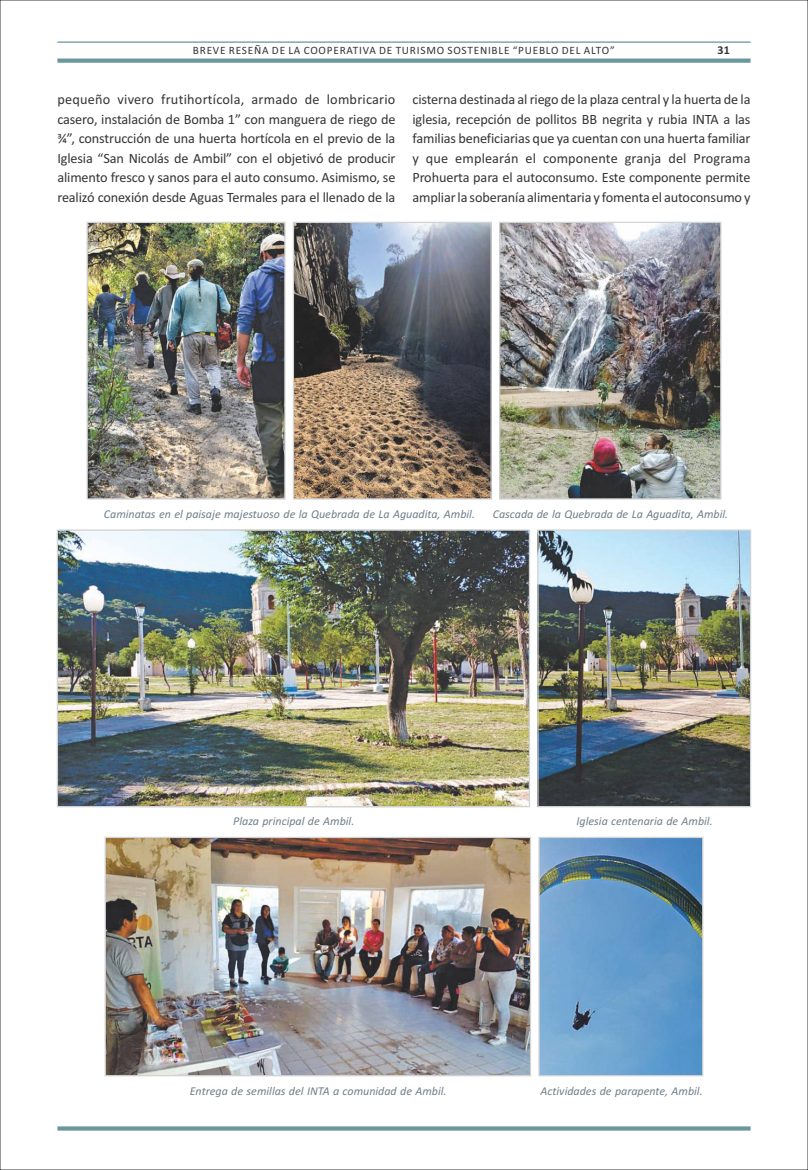
<style>
.page{position:relative;width:808px;height:1170px;background:#fff}
.page>*{position:absolute;margin:0;border:0;box-sizing:border-box;transform-origin:0 0}
.t1{font:14.25px/19.5px "Calibri";letter-spacing:-.01em;color:#373435;text-align:justify}
.t2{font:italic 12px "Calibri";color:#717f88}
.t3{font:700 12px "Calibri";color:#373435}
.t4{font:11.25px "Calibri";letter-spacing:.07em;color:#373435}
</style>
<div class="page">
<svg style="left:57px;top:1126px;width:693px;height:4px;background:#78a1a7"></svg>
<hr style="left:57px;top:41px;width:693px;height:2px;background:#6a989e">
<div style="left:57px;top:58px;width:693px;height:5px;background:#6a989e"></div>
<img style="left:59px;top:531px;width:469px;height:274px">
<div style="left:57px;top:529px;width:473px;height:278px;border:1px solid #d2d3d5"></div>
<img style="left:539px;top:531px;width:210px;height:274px">
<div style="left:537px;top:529px;width:214px;height:278px;border:1px solid #d2d3d5"></div>
<img style="left:89px;top:224px;width:195px;height:273px">
<div style="left:87px;top:222px;width:199px;height:277px;border:1px solid #d2d3d5"></div>
<img style="left:295px;top:224px;width:195px;height:273px">
<div style="left:293px;top:222px;width:199px;height:277px;border:1px solid #d2d3d5"></div>
<img style="left:501px;top:224px;width:218px;height:273px">
<div style="left:499px;top:222px;width:222px;height:277px;border:1px solid #d2d3d5"></div>
<img style="left:107px;top:838px;width:422px;height:236px">
<div style="left:105px;top:836px;width:426px;height:240px;border:1px solid #d2d3d5"></div>
<img style="left:540px;top:838px;width:161px;height:236px">
<div style="left:538px;top:836px;width:165px;height:240px;border:1px solid #d2d3d5"></div>
<p class="t4" style="left:193px;top:46px;width:423px">BREVE RESEÑA DE LA COOPERATIVA DE TURISMO SOSTENIBLE “PUEBLO DEL ALTO”</p>
<p class="t3" style="left:718px;top:45px;width:14px">31</p>
<p class="t1" style="left:57px;top:91px;width:340px">pequeño vivero frutihortícola, armado de lombricario casero, instalación de Bomba 1” con manguera de riego de ¾”, construcción de una huerta hortícola en el previo de la Iglesia “San Nicolás de Ambil” con el objetivó de producir alimento fresco y sanos para el auto consumo. Asimismo, se realizó conexión desde Aguas Termales para el llenado de la</p>
<p class="t1" style="left:412px;top:91px;width:340px">cisterna destinada al riego de la plaza central y la huerta de la iglesia, recepción de pollitos BB negrita y rubia INTA a las familias beneficiarias que ya cuentan con una huerta familiar y que emplearán el componente granja del Programa Prohuerta para el autoconsumo. Este componente permite ampliar la soberanía alimentaria y fomenta el autoconsumo y</p>
<p class="t2" style="left:104px;top:508px;width:373px">Caminatas en el paisaje majestuoso de la Quebrada de La Aguadita, Ambil.</p>
<p class="t2" style="left:493px;top:508px;width:237px">Cascada de la Quebrada de La Aguadita, Ambil.</p>
<p class="t2" style="left:233px;top:816px;width:123px">Plaza principal de Ambil.</p>
<p class="t2" style="left:576px;top:816px;width:138px">Iglesia centenaria de Ambil.</p>
<p class="t2" style="left:190px;top:1085px;width:258px">Entrega de semillas del INTA a comunidad de Ambil.</p>
<p class="t2" style="left:541px;top:1085px;width:164px">Actividades de parapente, Ambil.</p>
</div>
